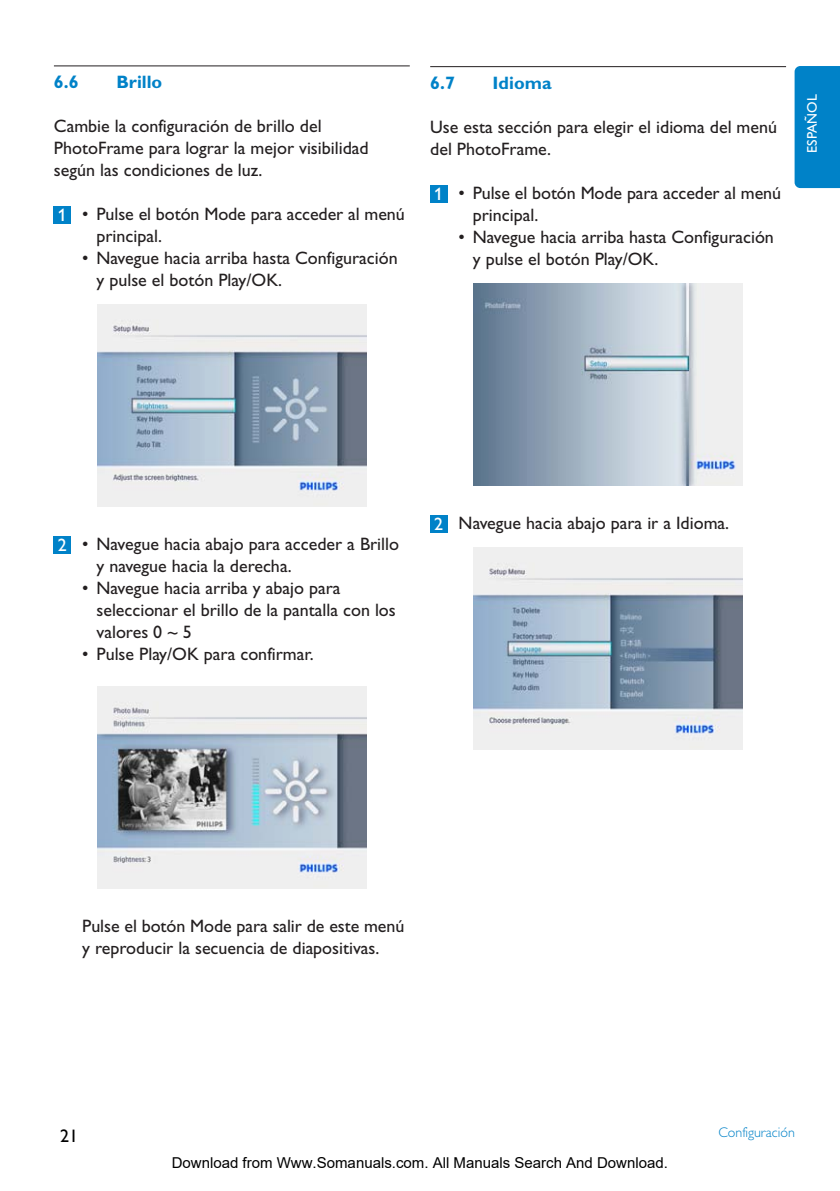
<style>
.page{position:relative;width:840px;height:1191px;background:#fff}
.page>*{position:absolute;margin:0;border:0;box-sizing:border-box;transform-origin:0 0}
.t04_Body_text{font:18px/22px "Gill Alt One";color:#231f20}
.t02_Chapter_heading{font:700 18px "Gill Alt One";color:#0082c8}
.t1{font:18px "Gill Alt One";color:#fff}
.t2{font:18px "Gill Sans";color:#000}
.t3{font:15px "Arial";color:#000}
.t31_Chapter_indicati{font:300 14px "Gill Alt One";color:#0082c8}
.t33_Language_indicat{font:14px "Gill Alt One";color:#fff}
</style>
<div class="page">
<hr style="left:54px;top:66px;width:355px;height:1px;background:#231f20">
<div style="left:54px;top:207px;width:17px;height:17px;background:#0082c8"></div>
<img style="left:97px;top:305px;width:269px;height:201px">
<div style="left:54px;top:537px;width:17px;height:17px;background:#0082c8"></div>
<img style="left:97px;top:686px;width:269px;height:202px">
<hr style="left:430px;top:66px;width:355px;height:1px;background:#231f20">
<div style="left:430px;top:186px;width:17px;height:17px;background:#0082c8"></div>
<img style="left:473px;top:283px;width:269px;height:202px">
<div style="left:430px;top:516px;width:17px;height:17px;background:#0082c8"></div>
<img style="left:473px;top:547px;width:269px;height:202px">
<div style="left:794px;top:66px;width:45px;height:122px;background:#0082c8"></div>
<p class="t02_Chapter_heading" style="left:54px;top:71px;width:26px">6.6</p>
<p class="t02_Chapter_heading" style="left:116px;top:71px;width:47px">Brillo</p>
<p class="t04_Body_text" style="left:54px;top:115px;width:316px">Cambie la configuración de brillo del<br>PhotoFrame para lograr la mejor visibilidad según las condiciones de luz.</p>
<p class="t1" style="left:58px;top:205px;width:10px">1</p>
<p class="t04_Body_text" style="left:96px;top:203px;width:310px;text-indent:-14px">• Pulse el botón Mode para acceder al menú principal.</p>
<p class="t04_Body_text" style="left:96px;top:247px;width:302px;text-indent:-14px">• Navegue hacia arriba hasta Configuración y pulse el botón Play/OK.</p>
<p class="t02_Chapter_heading" style="left:430px;top:72px;width:26px">6.7</p>
<p class="t02_Chapter_heading" style="left:492px;top:72px;width:60px">Idioma</p>
<p class="t04_Body_text" style="left:430px;top:116px;width:348px">Use esta sección para elegir el idioma del menú del PhotoFrame.</p>
<p class="t1" style="left:434px;top:184px;width:10px">1</p>
<p class="t04_Body_text" style="left:472px;top:182px;width:310px;text-indent:-14px">• Pulse el botón Mode para acceder al menú principal.</p>
<p class="t04_Body_text" style="left:472px;top:226px;width:302px;text-indent:-14px">• Navegue hacia arriba hasta Configuración y pulse el botón Play/OK.</p>
<p class="t33_Language_indicat" style="left:803px;top:153px;width:60px;rotate:-90deg">ESPAÑOL</p>
<p class="t1" style="left:58px;top:535px;width:10px">2</p>
<p class="t04_Body_text" style="left:96px;top:533px;width:304px;text-indent:-14px">• Navegue hacia abajo para acceder a Brillo y navegue hacia la derecha.</p>
<p class="t04_Body_text" style="left:96px;top:577px;width:301px;text-indent:-14px">• Navegue hacia arriba y abajo para seleccionar el brillo de la pantalla con los valores 0 ~ 5</p>
<p class="t04_Body_text" style="left:82px;top:643px;width:233px">• Pulse Play/OK para confirmar.</p>
<p class="t1" style="left:434px;top:514px;width:10px">2</p>
<p class="t04_Body_text" style="left:458px;top:512px;width:272px">Navegue hacia abajo para ir a Idioma.</p>
<p class="t04_Body_text" style="left:82px;top:915px;width:323px">Pulse el botón Mode para salir de este menú y reproducir la secuencia de diapositivas.</p>
<p class="t2" style="left:60px;top:1125px;width:19px">21</p>
<p class="t3" style="left:172px;top:1154px;width:497px">Download from Www.Somanuals.com. All Manuals Search And Download.</p>
<p class="t31_Chapter_indicati" style="left:718px;top:1124px;width:78px">Configuración</p>
</div>
